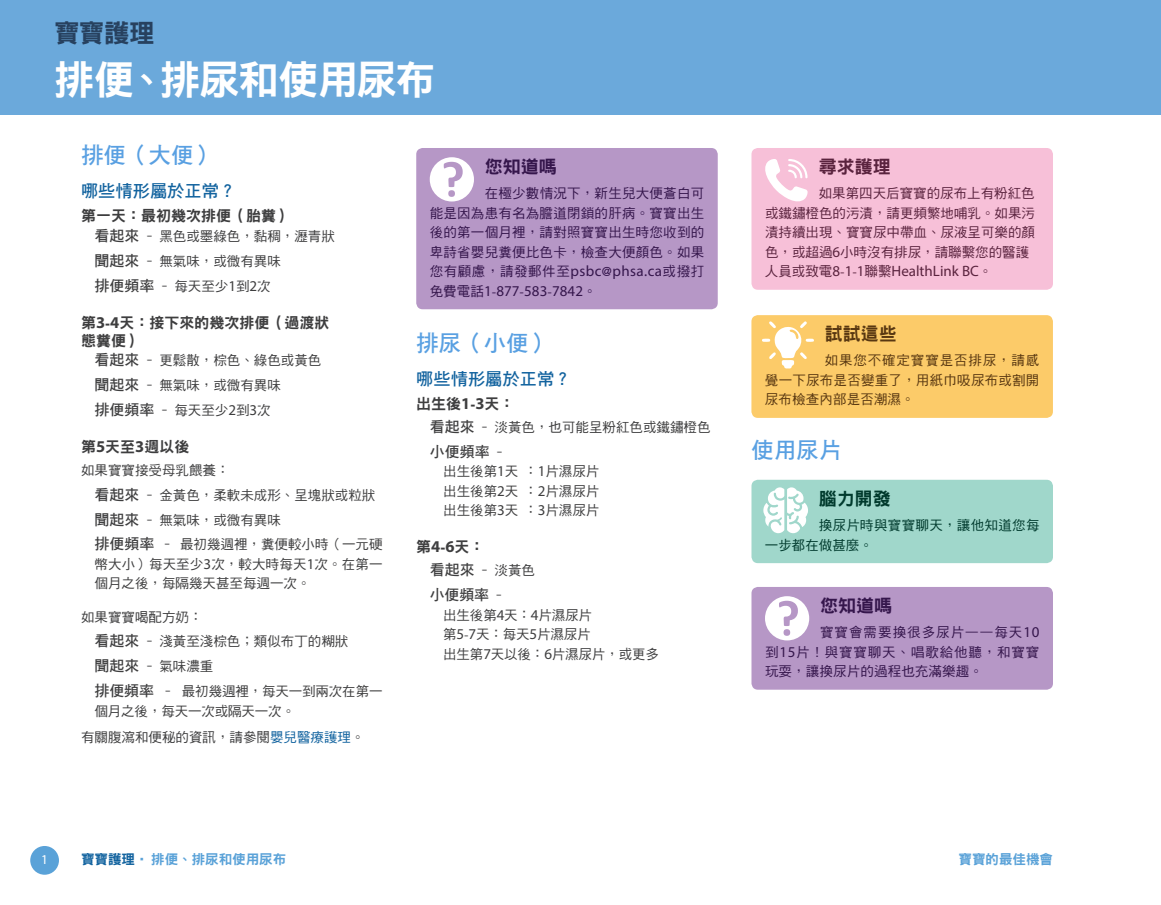
<style>
.page{position:relative;width:1161px;height:905px;background:#fff}
.page>*{position:absolute;margin:0;border:0;box-sizing:border-box;transform-origin:0 0}
.t1{font:40.5px "DF Hei Std W9";letter-spacing:-.03em;color:#fff}
.t2{font:25.5px "DF Hei Std W9";color:#27415f}
.t3{font:22.5px "DF Hei Std W7";color:#59a0e2}
.t4{font:18px "DF Hei Std W9";color:#35164c}
.t5{font:18px "DF Hei Std W9";color:#583711}
.t6{font:18px "DF Hei Std W9";color:#003a2d}
.t7{font:18px "DF Hei Std W9";color:#5a233e}
.t8{font:17.25px "DF Hei Std W7";color:#12639f}
.t9{font:15px/18px "DF Hei Std W9";color:#3e3e3f}
.t10{font:15px "Myriad Pro";color:#5a233e}
.t11{font:15px "Myriad Pro";letter-spacing:.005em;color:#35164c}
.t12{font:15px "DF Hei Std W7";letter-spacing:-.005em;color:#3e3e3f}
.t13{font:13.5px/24.9px "DF Hei Std W5";color:#3e3e3f}
.t14{font:13.5px/19.5px "DF Hei Std W5";letter-spacing:.02em;color:#35164c;text-align:justify}
.t15{font:13.5px/19.5px "DF Hei Std W5";color:#5a233e;text-align:justify}
.t16{font:13.5px/19.5px "DF Hei Std W5";letter-spacing:.02em;color:#583711;text-align:justify}
.t17{font:13.5px/19.5px "DF Hei Std W5";letter-spacing:.025em;color:#003a2d}
.t18{font:13.5px "DF Hei Std W9";color:#5aa2d8}
.t19{font:13.5px "Myriad Pro";color:#fff}
.s1{font-family:"DF Hei Std W7";font-size:15px}
.s2{font-family:"Myriad Pro";font-size:15px}
.s3{font-family:"Myriad Pro";font-weight:700;font-size:16.5px}
.s4{color:#12639f}
.s5{font-family:"DF Hei Std W5";font-size:13.5px}
</style>
<div class="page">
<div style="left:0;top:0;width:1161px;height:114px;background:#6ba9db"></div>
<div style="left:30px;top:846px;width:29px;height:28px;background:#5aa2d8;border-radius:50%"></div>
<div style="left:751px;top:315px;width:302px;height:103px;background:#fccb69;border-radius:6px"></div>
<svg style="left:762px;top:321px;width:52px;height:47px"></svg>
<div style="left:752px;top:587px;width:301px;height:102px;background:#b697c6;border-radius:6px"></div>
<div style="left:765px;top:596px;width:44px;height:44px;background:#fff;border-radius:50%"></div>
<svg style="left:779px;top:600px;width:19px;height:35px"></svg>
<div style="left:752px;top:480px;width:301px;height:83px;background:#a0d7cb;border-radius:6px"></div>
<svg style="left:763px;top:487px;width:45px;height:46px"></svg>
<div style="left:752px;top:148px;width:301px;height:142px;background:#f7c0d8;border-radius:6px"></div>
<svg style="left:765px;top:159px;width:43px;height:42px"></svg>
<div style="left:416px;top:148px;width:302px;height:161px;background:#b697c6;border-radius:6px"></div>
<div style="left:430px;top:157px;width:44px;height:44px;background:#fff;border-radius:50%"></div>
<div style="left:448px;top:190px;width:7px;height:7px;background:#b697c6;border-radius:50%"></div>
<svg style="left:444px;top:162px;width:19px;height:25px"></svg>
<h2 class="t2" style="left:54px;top:19px;width:102px">寶寶護理</h2>
<h1 class="t1" style="left:54px;top:57px;width:383px">排便、排尿和使用尿布</h1>
<h3 class="t3" style="left:81px;top:143px;width:137px">排便（大便）</h3>
<p class="t8" style="left:81px;top:181px;width:157px">哪些情形屬於正常？</p>
<p class="t9" style="left:81px;top:207px;width:211px">第一天：最初幾次排便（胎糞）</p>
<p class="t13" style="left:95px;top:223px;width:242px"><span class="s1">看起來</span> – 黑色或墨綠色，黏稠，瀝青狀<span class="s1">聞起來</span> – 無氣味，或微有異味<br><span class="s1">排便頻率</span> – 每天至少<span class="s2">1</span>到<span class="s2">2</span>次</p>
<p class="t9" style="left:81px;top:313px;width:250px">第<span class="s3">3</span>-<span class="s3">4</span>天：接下來的幾次排便（過渡狀態糞便）</p>
<p class="t13" style="left:95px;top:348px;width:228px"><span class="s1">看起來</span> – 更鬆散，棕色、綠色或黃色<span class="s1">聞起來</span> – 無氣味，或微有異味<br><span class="s1">排便頻率</span> – 每天至少<span class="s2">2</span>到<span class="s2">3</span>次</p>
<p class="t9" style="left:81px;top:437px;width:110px">第<span class="s3">5</span>天至<span class="s3">3</span>週以後</p>
<p class="t13" style="left:95px;top:457px;width:290px;text-indent:-14px">如果寶寶接受母乳餵養：<br><span class="s1">看起來</span> – 金黃色，柔軟未成形、呈塊狀或粒狀<span class="s1">聞起來</span> – 無氣味，或微有異味<br><span class="s1">排便頻率</span> – 最初幾週裡，糞便較小時（一元硬</p>
<p class="t13" style="left:95px;top:554px;width:289px;line-height:19.5px">幣大小）每天至少<span class="s2">3</span>次，較大時每天<span class="s2">1</span>次。在第一個月之後，每隔幾天甚至每週一次。</p>
<p class="t13" style="left:95px;top:604px;width:289px;text-indent:-14px">如果寶寶喝配方奶：<br><span class="s1">看起來</span> – 淺黃至淺棕色；類似布丁的糊狀<br><span class="s1">聞起來</span> – 氣味濃重<br><span class="s1">排便頻率</span> – 最初幾週裡，每天一到兩次在第一</p>
<p class="t13" style="left:81px;top:697px;width:285px;line-height:26.2px;text-indent:14px">個月之後，每天一次或隔天一次。<br>有關腹瀉和便秘的資訊，請參閱<span class="s4">嬰兒醫療護理</span>。</p>
<h3 class="t4" style="left:485px;top:157px;width:73px">您知道嗎</h3>
<p class="t14" style="left:430px;top:183px;width:276px;text-indent:55px">在極少數情況下，新生兒大便蒼白可能是因為患有名為膽道閉鎖的肝病。寶寶出生後的第一個月裡，請對照寶寶出生時您收到的卑詩省嬰兒糞便比色卡，檢查大便顏色。如果您有顧慮，請發郵件至<span class="s2">psbc</span>@<span class="s2">phsa.ca</span>或撥打</p>
<p class="t11" style="left:430px;top:281px;width:168px"><span class="s5">免費電話</span>1<span class="s5">-</span>877<span class="s5">-</span>583<span class="s5">-</span>7842<span class="s5">。</span></p>
<h3 class="t3" style="left:416px;top:330px;width:136px">排尿（小便）</h3>
<p class="t8" style="left:416px;top:369px;width:157px">哪些情形屬於正常？</p>
<p class="t9" style="left:416px;top:394px;width:100px">出生後<span class="s3">1</span>-<span class="s3">3</span>天：</p>
<p class="t13" style="left:430px;top:414px;width:282px"><span class="s1">看起來</span> – 淡黃色，也可能呈粉紅色或鐵鏽橙色</p>
<p class="t12" style="left:430px;top:443px;width:78px">小便頻率 <span class="s5">–</span></p>
<p class="t13" style="left:443px;top:461px;width:158px;line-height:19.5px;text-align:justify">出生後第<span class="s2">1</span>天 ：<span class="s2">1</span>片濕尿片出生後第<span class="s2">2</span>天 ：<span class="s2">2</span>片濕尿片出生後第<span class="s2">3</span>天 ：<span class="s2">3</span>片濕尿片</p>
<p class="t9" style="left:416px;top:537px;width:70px">第<span class="s3">4</span>-<span class="s3">6</span>天：</p>
<p class="t13" style="left:430px;top:557px;width:107px"><span class="s1">看起來</span> – 淡黃色</p>
<p class="t12" style="left:430px;top:586px;width:78px">小便頻率 <span class="s5">–</span></p>
<p class="t13" style="left:443px;top:604px;width:217px;line-height:19.5px">出生後第<span class="s2">4</span>天：<span class="s2">4</span>片濕尿片<br>第<span class="s2">5</span>-<span class="s2">7</span>天：每天<span class="s2">5</span>片濕尿片<br>出生第<span class="s2">7</span>天以後：<span class="s2">6</span>片濕尿片，或更多</p>
<h3 class="t7" style="left:819px;top:157px;width:73px">尋求護理</h3>
<p class="t15" style="left:765px;top:183px;width:271px;text-indent:54px">如果第四天后寶寶的尿布上有粉紅色或鐵鏽橙色的污漬，請更頻繁地哺乳。如果污漬持續出現、寶寶尿中帶血、尿液呈可樂的顏色，或超過<span class="s2">6</span>小時沒有排尿，請聯繫您的醫護</p>
<p class="t10" style="left:765px;top:262px;width:229px"><span class="s5">人員或致電</span>8<span class="s5">-</span>1<span class="s5">-</span>1<span class="s5">聯繫</span>HealthLink BC<span class="s5">。</span></p>
<h3 class="t5" style="left:825px;top:324px;width:73px">試試這些</h3>
<p class="t16" style="left:765px;top:350px;width:276px;text-indent:60px">如果您不確定寶寶是否排尿，請感覺一下尿布是否變重了，用紙巾吸尿布或割開尿布檢查內部是否潮濕。</p>
<h3 class="t3" style="left:752px;top:437px;width:91px">使用尿片</h3>
<h3 class="t6" style="left:819px;top:489px;width:73px">腦力開發</h3>
<p class="t17" style="left:765px;top:515px;width:276px;text-indent:54px">換尿片時與寶寶聊天，讓他知道您每一步都在做甚麼。</p>
<h3 class="t4" style="left:820px;top:596px;width:73px">您知道嗎</h3>
<p class="t14" style="left:765px;top:622px;width:276px;text-indent:55px">寶寶會需要換很多尿片——每天<span class="s2">10</span>到<span class="s2">15</span>片！與寶寶聊天、唱歌給他聽，和寶寶玩耍，讓換尿片的過程也充滿樂趣。</p>
<p class="t19" style="left:41px;top:851px;width:8px">1</p>
<p class="t18" style="left:81px;top:852px;width:207px"><span class="s4">寶寶護理</span>• 排便、排尿和使用尿布</p>
<p class="t18" style="left:958px;top:852px;width:96px">寶寶的最佳機會</p>
</div>
